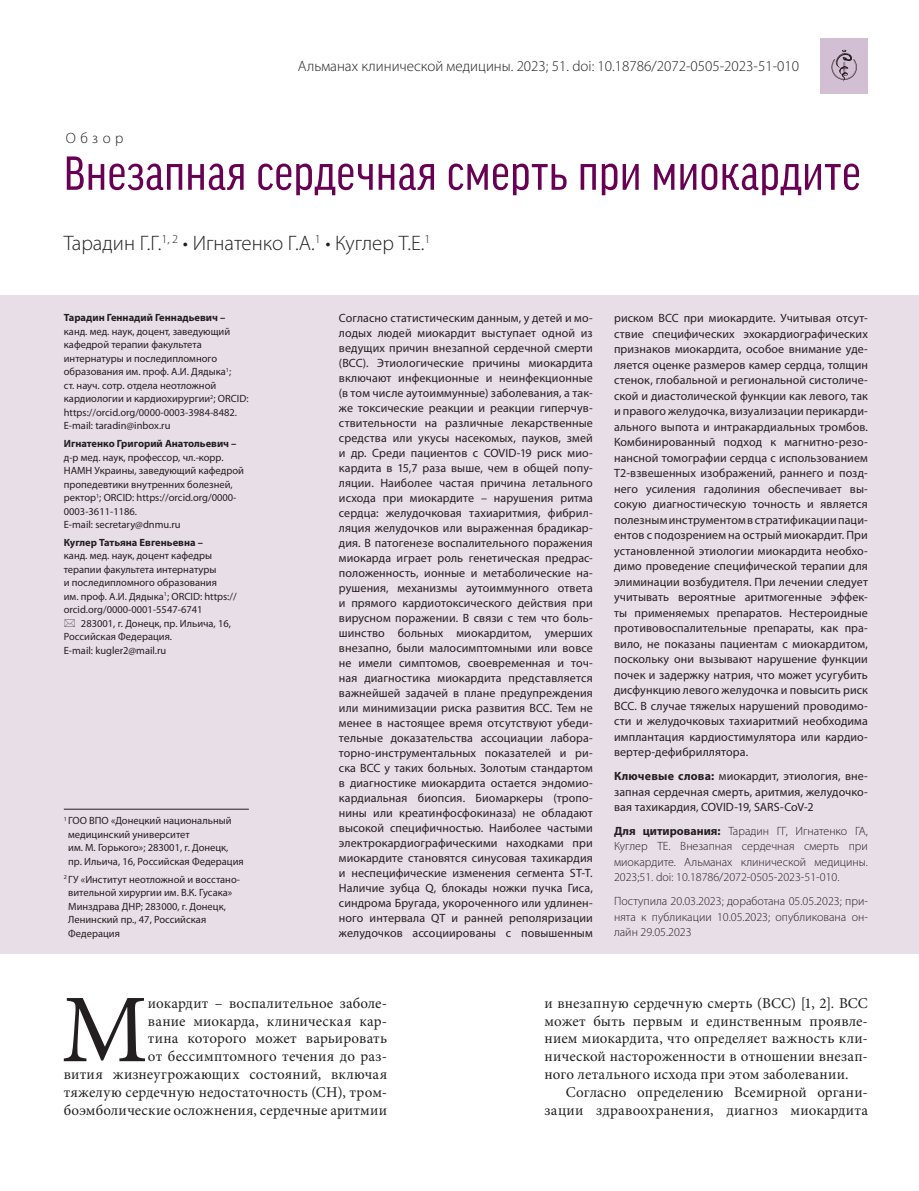
<style>
.page{position:relative;width:919px;height:1191px;background:#fff}
.page>*{position:absolute;margin:0;border:0;box-sizing:border-box;transform-origin:0 0}
.t1{font:97.2px "Minion Pro";color:#231f20}
.t2{font:condensed 51px "Good Headline Pro";letter-spacing:.01em;color:#680054}
.t3{font:300 21px "Myriad Pro";color:#231f20}
.t4{font:15px/17.9px "Minion Pro";letter-spacing:.015em;color:#231f20;text-align:right}
.t5{font:300 15px "Myriad Pro";color:#231f20}
.t6{font:12px/15px "Myriad Pro";letter-spacing:.01em;color:#231f20;text-align:justify}
.t7{font:300 12px/15.5px "Myriad Pro";color:#231f20;text-align:justify}
.t8{font:10.5px/13.5px "Myriad Pro";color:#231f20}
.t9{font:700 10.5px "Myriad Pro";color:#231f20}
.s1{font-weight:700}
</style>
<div class="page">
<div style="left:0;top:295px;width:918px;height:659px;background:#e8dee8"></div>
<hr style="left:64px;top:809px;width:185px;height:1px;background:#231f20">
<div style="left:820px;top:38px;width:47px;height:55px;background:#d3bfd3"></div>
<svg style="left:831px;top:50px;width:25px;height:32px"></svg>
<p class="t5" style="left:66px;top:129px;width:59px">Обзор</p>
<p class="t5" style="left:298px;top:57px;width:502px">Альманах клинической медицины. 2023; 51. doi: 10.18786/2072-0505-2023-51-010</p>
<h2 class="t2" style="left:64px;top:147px;width:798px">Внезапная сердечная смерть при миокардите</h2>
<h3 class="t3" style="left:64px;top:231px;width:368px">Тарадин Г.Г.<sup>1,</sup> <sup>2</sup> • Игнатенко Г.А.<sup>1</sup> • Куглер Т.Е.<sup>1</sup></h3>
<p class="t9" style="left:64px;top:311px;width:163px">Тарадин Геннадий Геннадьевич –</p>
<p class="t8" style="left:64px;top:324px;width:186px">канд. мед. наук, доцент, заведующий кафедрой терапии факультета интернатуры и последипломного образования им. проф. А.И. Дядыка<sup>1</sup>;<br>ст. науч. сотр. отдела неотложной кардиологии и кардиохирургии<sup>2</sup>; ORCID: https://orcid.org/0000-0003-3984-8482.<br>E-mail: taradin@inbox.ru</p>
<p class="t9" style="left:64px;top:437px;width:174px">Игнатенко Григорий Анатольевич –</p>
<p class="t8" style="left:64px;top:450px;width:182px">д-р мед. наук, профессор, чл.-корр.<br>НАМН Украины, заведующий кафедрой пропедевтики внутренних болезней, ректор<sup>1</sup>; ORCID: https://orcid.org/0000- 0003-3611-1186.<br>E-mail: secretary@dnmu.ru</p>
<p class="t9" style="left:64px;top:535px;width:141px">Куглер Татьяна Евгеньевна –</p>
<p class="t8" style="left:64px;top:549px;width:174px">канд. мед. наук, доцент кафедры терапии факультета интернатуры<br>и последипломного образования<br>им. проф. А.И. Дядыка<sup>1</sup>; ORCID: https:// orcid.org/0000-0001-5547-6741</p>
<p class="t8" style="left:64px;top:616px;width:169px;text-indent:17px">283001, г. Донецк, пр. Ильича, 16,<br>Российская Федерация.<br>E-mail: kugler2@mail.ru</p>
<p class="t8" style="left:68px;top:814px;width:177px;text-indent:-4px"><sup>1</sup> ГОО ВПО «Донецкий национальный медицинский университет<br>им. М. Горького»; 283001, г. Донецк, пр. Ильича, 16, Российская Федерация</p>
<p class="t8" style="left:68px;top:872px;width:173px;text-indent:-4px"><sup>2</sup> ГУ «Институт неотложной и восстано&shy;вительной хирургии им. В.К. Гусака»<br>Минздрава ДНР; 283000, г. Донецк,<br>Ленинский пр., 47, Российская<br>Федерация</p>
<p class="t6" style="left:339px;top:311px;width:255px">Согласно статистическим данным, у детей и мо&shy;лодых людей миокардит выступает одной из ведущих причин внезапной сердечной смерти (ВСС). Этиологические причины миокардита включают инфекционные и неинфекционные (в том числе аутоиммунные) заболевания, а так&shy;же токсические реакции и реакции гиперчув&shy;ствительности на различные лекарственные средства или укусы насекомых, пауков, змей и др. Среди пациентов с COVID-19 риск мио&shy;кардита в 15,7 раза выше, чем в общей попу&shy;ляции. Наиболее частая причина летального исхода при миокардите – нарушения ритма сердца: желудочковая тахиаритмия, фибрил&shy;ляция желудочков или выраженная брадикар&shy;дия. В патогенезе воспалительного поражения миокарда играет роль генетическая предрас&shy;положенность, ионные и метаболические на&shy;рушения, механизмы аутоиммунного ответа и прямого кардиотоксического действия при вирусном поражении. В связи с тем что боль&shy;шинство больных миокардитом, умерших внезапно, были малосимптомными или вовсе не имели симптомов, своевременная и точ&shy;ная диагностика миокардита представляется важнейшей задачей в плане предупреждения или минимизации риска развития ВСС. Тем не менее в настоящее время отсутствуют убеди&shy;тельные доказательства ассоциации лабора&shy;торно-инструментальных показателей и ри&shy;ска ВСС у таких больных. Золотым стандартом в диагностике миокардита остается эндомио&shy;кардиальная биопсия. Биомаркеры (тропо&shy;нины или креатинфосфокиназа) не обладают высокой специфичностью. Наиболее частыми электрокардиографическими находками при миокардите становятся синусовая тахикардия и неспецифические изменения сегмента ST-T.<br>Наличие зубца Q, блокады ножки пучка Гиса, синдрома Бругада, укороченного или удлинен&shy;ного интервала QT и ранней реполяризации желудочков ассоциированы с повышенным</p>
<p class="t6" style="left:614px;top:310px;width:255px;line-height:15.5px">риском ВСС при миокардите. Учитывая отсут&shy;ствие специфических эхокардиографических признаков миокардита, особое внимание уде&shy;ляется оценке размеров камер сердца, толщин стенок, глобальной и региональной систоличе&shy;ской и диастолической функции как левого, так и правого желудочка, визуализации перикарди&shy;ального выпота и интракардиальных тромбов.<br>Комбинированный подход к магнитно-резо&shy;нансной томографии сердца с использованием Т2-взвешенных изображений, раннего и позд&shy;него усиления гадолиния обеспечивает вы&shy;сокую диагностическую точность и является полезным инструментом в стратификации паци&shy;ентов с подозрением на острый миокардит. При установленной этиологии миокардита необхо&shy;димо проведение специфической терапии для элиминации возбудителя. При лечении следует учитывать вероятные аритмогенные эффек&shy;ты применяемых препаратов. Нестероидные противовоспалительные препараты, как пра&shy;вило, не показаны пациентам с миокардитом, поскольку они вызывают нарушение функции почек и задержку натрия, что может усугубить дисфункцию левого желудочка и повысить риск ВСС. В случае тяжелых нарушений проводимо&shy;сти и желудочковых тахиаритмий необходима имплантация кардиостимулятора или кардио&shy;вертер-дефибриллятора.</p>
<p class="t6" style="left:614px;top:768px;width:255px;line-height:15.5px"><span class="s1">Ключевые слова:</span> миокардит, этиология, вне&shy;запная сердечная смерть, аритмия, желудочко&shy;вая тахикардия, COVID-19, SARS-CoV-2</p>
<p class="t7" style="left:614px;top:823px;width:255px"><span class="s1">Для цитирования:</span> Тарадин ГГ, Игнатенко ГА, Куглер ТЕ. Внезапная сердечная смерть при миокардите. Альманах клинической медицины.<br>2023;51. doi: 10.18786/2072-0505-2023-51-010.</p>
<p class="t7" style="left:614px;top:893px;width:255px">Поступила 20.03.2023; доработана 05.05.2023; при&shy;нята к публикации 10.05.2023; опубликована он&shy;лайн 29.05.2023</p>
<p class="t4" style="left:64px;top:994px;width:325px">иокардит – воспалительное заболе-<br>вание миокарда, клиническая кар-<br>тина которого может варьировать<br>от бессимптомного течения до раз-<br>вития жизнеугрожающих состояний, включая тяжелую сердечную недостаточность (СН), тром&shy;боэмболические осложнения, сердечные аритмии</p>
<p class="t4" style="left:544px;top:994px;width:325px;text-align:justify">и внезапную сердечную смерть (ВСС) [1, 2]. ВСС может быть первым и единственным проявле&shy;нием миокардита, что определяет важность кли&shy;нической настороженности в отношении внезап&shy;ного летального исхода при этом заболевании.</p>
<h1 class="t1" style="left:61px;top:965px;width:88px">М</h1>
<p class="t4" style="left:544px;top:1083px;width:325px">Согласно определению Всемирной органи&shy;зации здравоохранения, диагноз миокардита</p>
</div>
